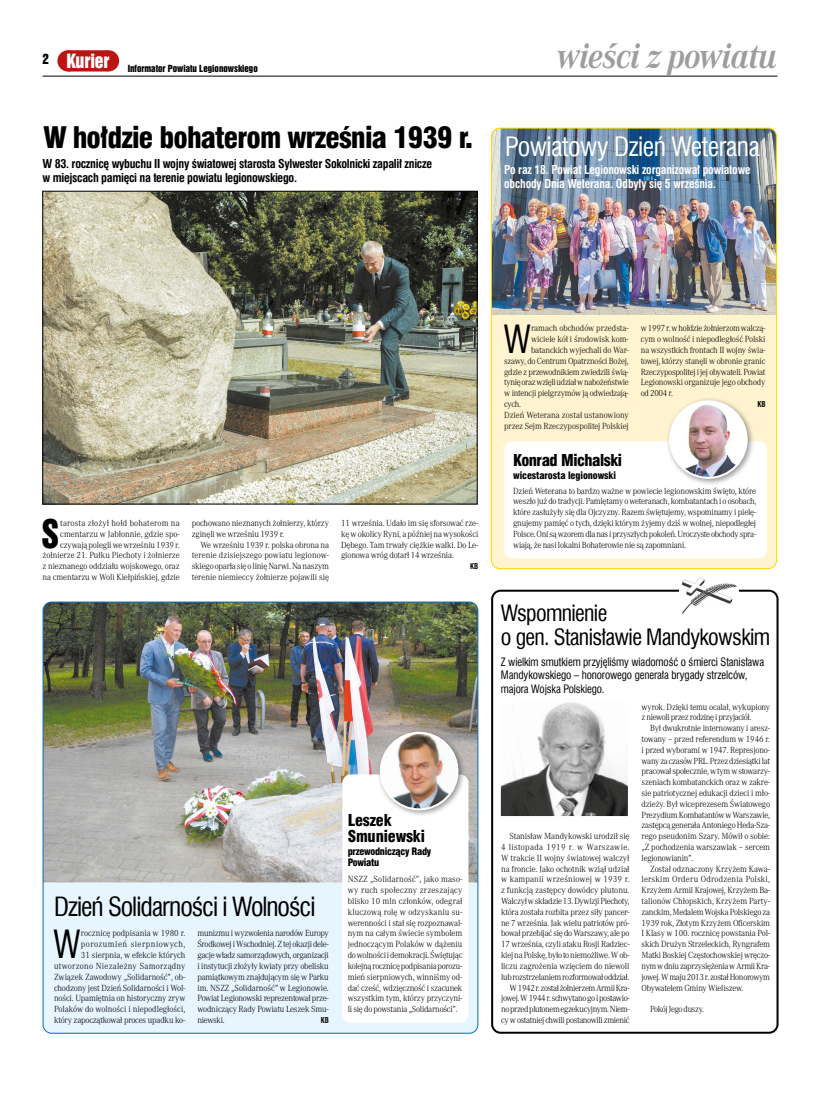
<style>
.page{position:relative;width:820px;height:1106px;background:#fff}
.page>*{position:absolute;margin:0;border:0;box-sizing:border-box;transform-origin:0 0}
.t1{font:37.9px "Swis 721 Cn EU";color:#000;scale:.9 1}
.t2{font:36.2px "Swis 921 EU";color:#000;scale:.9 1}
.t3{font:italic 700 36px "Corporate A";letter-spacing:-.02em;color:#9d9d9c;scale:.9 1}
.t4{font:29px "Swis 721 Blk Cn EU";letter-spacing:-.03em;color:#000}
.t5{font:26px "Swis 721 Cn EU";letter-spacing:-.02em;color:#fff}
.t6{font:25.8px "Swis 721 Cn EU";letter-spacing:-.04em;color:#000}
.t7{font:22px/24px "Swis 721 Cn EU";letter-spacing:-.03em;color:#000}
.t8{font:16px/16px "Swis 721 Blk Cn EU";letter-spacing:-.01em;color:#000}
.t9{font:16px "Swis 721 Blk Cn EU";letter-spacing:-.03em;color:#000}
.t10{font:700 12px/14px "Swis 721 Cn EU";letter-spacing:-.025em;color:#000}
.t11{font:700 12px/14px "Swis 721 Cn EU";letter-spacing:-.01em;color:#fff;scale:.96 1}
.t12{font:11.3px/13.6px "Swis 721 Cn EU";letter-spacing:-.01em;color:#000;scale:.96 1}
.t13{font:10px/11px "Swis 721 Blk Cn EU";letter-spacing:-.03em;color:#000}
.t14{font:10px "Swis 721 Blk Cn EU";letter-spacing:-.01em;color:#000}
.t15{font:300 9.2px/10.8px "Corporate A";letter-spacing:-.02em;color:#000;text-align:justify;scale:.96 1}
.t16{font:300 9.2px "Corporate A";color:#000;scale:.96 1}
.t17{font:300 9.2px "Corporate A";letter-spacing:-.04em;color:#000;scale:.96 1}
.t18{font:9px "Swis 921 EU";color:#000}
.t19{font:700 8px "Swis 721 Cn EU";color:#000;scale:.94 1}
</style>
<div class="page">
<hr style="left:43px;top:76px;width:734px;height:1px;background:#000">
<div style="left:59px;top:50px;width:57px;height:21px;background:#bc1413;border-radius:11px"></div>
<div style="left:57px;top:50px;width:22px;height:21px;background:#bc1413;border-radius:50%"></div>
<div style="left:98px;top:50px;width:21px;height:21px;background:#bc1413;border-radius:50%"></div>
<div style="left:43px;top:602px;width:434px;height:431px;background:#e6f5fe;border-radius:9px"></div>
<img style="left:43px;top:603px;width:434px;height:279px">
<div style="left:342px;top:774px;width:126px;height:248px;background:#fff;border-radius:9px"></div>
<div style="left:376px;top:728px;width:89px;height:89px;background:#000;opacity:.4"></div>
<img style="left:380px;top:732px;width:77px;height:77px;border-radius:38px">
<div style="left:379px;top:731px;width:79px;height:79px;border:2px solid #fff;border-radius:50%"></div>
<img style="left:44px;top:193px;width:431px;height:309px">
<div style="left:42px;top:191px;width:435px;height:313px;border:1px solid #000"></div>
<div style="left:491px;top:589px;width:287px;height:444px;border:2px solid #000;border-radius:9px"></div>
<img style="left:679px;top:578px;width:59px;height:35px">
<img style="left:500px;top:702px;width:127px;height:114px">
<div style="left:491px;top:128px;width:285px;height:440px;background:#fff4cf;border-radius:9px"></div>
<img style="left:492px;top:128px;width:284px;height:187px">
<div style="left:490px;top:128px;width:286px;height:441px;border:1px solid #ffd500;border-radius:9px"></div>
<div style="left:504px;top:441px;width:262px;height:117px;background:#fff;border-radius:9px"></div>
<div style="left:665px;top:397px;width:89px;height:89px;background:#000;opacity:.4"></div>
<img style="left:672px;top:404px;width:72px;height:74px">
<div style="left:668px;top:400px;width:79px;height:79px;border:2px solid #fff;border-radius:50%"></div>
<p class="t18" style="left:43px;top:62px;width:217px"><sup>2</sup> <sup>Kurier</sup> Informator Powiatu Legionowskiego</p>
<h3 class="t3" style="left:556px;top:35px;width:246px">wieści z powiatu</h3>
<h3 class="t4" style="left:43px;top:120px;width:431px">W hołdzie bohaterom września 1939 r.</h3>
<h3 class="t10" style="left:43px;top:157px;width:391px">W 83. rocznicę wybuchu II wojny światowej starosta Sylwester Sokolnicki zapalił znicze w miejscach pamięci na terenie powiatu legionowskiego.</h3>
<h3 class="t5" style="left:505px;top:129px;width:256px">Powiatowy Dzień Weterana</h3>
<h3 class="t11" style="left:504px;top:163px;width:258px">Po raz 18. Powiat Legionowski zorganizował powiatowe obchody Dnia Weterana. Odbyły się 5 września.</h3>
<h2 class="t2" style="left:42px;top:509px;width:20px">S</h2>
<p class="t15" style="left:43px;top:517px;width:144px;text-align:right">tarosta złożył hołd bohaterom na cmentarzu w Jabłonnie, gdzie spo&shy;czywają polegli we wrześniu 1939 r. żołnierze 21. Pułku Piechoty i żołnierze z nieznanego oddziału wojskowego, oraz na cmentarzu w Woli Kiełpińskiej, gdzie</p>
<p class="t15" style="left:192px;top:517px;width:144px">pochowano nieznanych żołnierzy, którzy zginęli we wrześniu 1939 r.</p>
<p class="t15" style="left:192px;top:539px;width:144px;text-indent:9px">We wrześniu 1939 r. polska obrona na terenie dzisiejszego powiatu legionow&shy;skiego oparła się o linię Narwi. Na naszym terenie niemieccy żołnierze pojawili się</p>
<p class="t15" style="left:341px;top:517px;width:144px">11 września. Udało im się sforsować rze&shy;kę w okolicy Ryni, a później na wysokości Dębego. Tam trwały ciężkie walki. Do Le&shy;gionowa wróg dotarł 14 września.</p>
<p class="t19" style="left:470px;top:561px;width:10px">KB</p>
<h3 class="t6" style="left:54px;top:889px;width:263px">Dzień Solidarności i Wolności</h3>
<h1 class="t1" style="left:54px;top:919px;width:31px">W</h1>
<p class="t15" style="left:54px;top:928px;width:138px;text-align:right">rocznicę podpisania w 1980 r. porozumień sierpniowych,<br>31 sierpnia, w efekcie których utworzono Niezależny Samorządny Związek Zawodowy „Solidarność”, ob&shy;chodzony jest Dzień Solidarności i Wol&shy;ności. Upamiętnia on historyczny zryw Polaków do wolności i niepodległości, który zapoczątkował proces upadku ko-</p>
<p class="t15" style="left:197px;top:928px;width:138px">munizmu i wyzwolenia narodów Europy Środkowej i Wschodniej. Z tej okazji dele&shy;gacje władz samorządowych, organizacji i instytucji złożyły kwiaty przy obelisku pamiątkowym znajdującym się w Parku im. NSZZ „Solidarność” w Legionowie.<br>Powiat Legionowski reprezentował prze&shy;wodniczący Rady Powiatu Leszek Smu&shy;niewski.</p>
<p class="t19" style="left:321px;top:1015px;width:10px">KB</p>
<h3 class="t8" style="left:347px;top:812px;width:79px">Leszek<br>Smuniewski</h3>
<p class="t13" style="left:347px;top:846px;width:85px">przewodniczący Rady<br>Powiatu</p>
<p class="t15" style="left:347px;top:874px;width:121px">NSZZ „Solidarność”, jako maso&shy;wy ruch społeczny zrzeszający blisko 10 mln członków, odegrał kluczową rolę w odzyskaniu su&shy;werenności i stał się rozpoznawal&shy;nym na całym świecie symbolem jednoczącym Polaków w dążeniu do wolności i demokracji. Świętując kolejną rocznicę podpisania porozu&shy;mień sierpniowych, winniśmy od&shy;dać cześć, wdzięczność i szacunek wszystkim tym, którzy przyczyni&shy;li się do powstania „Solidarności”.</p>
<h1 class="t1" style="left:503px;top:314px;width:31px">W</h1>
<p class="t16" style="left:531px;top:323px;width:103px">ramach obchodów przedsta-</p>
<p class="t15" style="left:531px;top:334px;width:103px">wiciele kół i środowisk kom-</p>
<p class="t15" style="left:531px;top:345px;width:103px">batanckich wyjechali do War-</p>
<p class="t15" style="left:504px;top:355px;width:131px">szawy, do Centrum Opatrzności Bożej,</p>
<p class="t15" style="left:504px;top:366px;width:131px">gdzie z przewodnikiem zwiedzili świą-</p>
<p class="t15" style="left:504px;top:377px;width:131px">tynię oraz wzięli udział w nabożeństwie</p>
<p class="t15" style="left:504px;top:388px;width:131px">w intencji pielgrzymów ją odwiedzają-</p>
<p class="t15" style="left:504px;top:399px;width:19px">cych.</p>
<p class="t16" style="left:504px;top:410px;width:131px">Dzień Weterana został ustanowiony</p>
<p class="t15" style="left:504px;top:420px;width:131px">przez Sejm Rzeczypospolitej Polskiej</p>
<p class="t15" style="left:640px;top:323px;width:131px">w 1997 r. w hołdzie żołnierzom walczą&shy;cym o wolność i niepodległość Polski na wszystkich frontach II wojny świa&shy;towej, którzy stanęli w obronie granic Rzeczypospolitej i jej obywateli. Powiat Legionowski organizuje jego obchody od 2004 r.</p>
<p class="t19" style="left:757px;top:399px;width:10px">KB</p>
<h3 class="t9" style="left:513px;top:450px;width:110px">Konrad Michalski</h3>
<p class="t14" style="left:513px;top:469px;width:104px">wicestarosta legionowski</p>
<p class="t15" style="left:513px;top:485px;width:255px">Dzień Weterana to bardzo ważne w powiecie legionowskim święto, które weszło już do tradycji. Pamiętamy o weteranach, kombatantach i o osobach, które zasłużyły się dla Ojczyzny. Razem świętujemy, wspominamy i pielę&shy;gnujemy pamięć o tych, dzięki którym żyjemy dziś w wolnej, niepodległej Polsce. Oni są wzorem dla nas i przyszłych pokoleń. Uroczyste obchody spra&shy;wiają, że nasi lokalni Bohaterowie nie są zapomniani.</p>
<h3 class="t7" style="left:500px;top:600px;width:270px">Wspomnienie<br>o gen. Stanisławie Mandykowskim</h3>
<p class="t12" style="left:500px;top:655px;width:276px">Z wielkim smutkiem przyjęliśmy wiadomość o śmierci Stanisława<br>Mandykowskiego – honorowego generała brygady strzelców, majora Wojska Polskiego.</p>
<p class="t15" style="left:501px;top:831px;width:135px;text-align:right">Stanisław Mandykowski urodził się<br>4 listopada 1919 r. w Warszawie.<br>W trakcie II wojny światowej walczył na froncie. Jako ochotnik wziął udział w kampanii wrześniowej w 1939 r. z funkcją zastępcy dowódcy plutonu.<br>Walczył w składzie 13. Dywizji Piechoty, która została rozbita przez siły pancer&shy;ne 7 września. Jak wielu patriotów pró&shy;bował przebijać się do Warszawy, ale po 17 września, czyli ataku Rosji Radziec&shy;kiej na Polskę, było to niemożliwe. W ob&shy;liczu zagrożenia wzięciem do niewoli lub rozstrzelaniem rozformował oddział.<br>W 1942 r. został żołnierzem Armii Kra&shy;jowej. W 1944 r. schwytano go i postawio&shy;no przed plutonem egzekucyjnym. Niem&shy;cy w ostatniej chwili postanowili zmienić</p>
<p class="t15" style="left:641px;top:701px;width:135px">wyrok. Dzięki temu ocalał, wykupiony z niewoli przez rodzinę i przyjaciół.</p>
<p class="t15" style="left:641px;top:723px;width:135px;text-indent:9px">Był dwukrotnie internowany i aresz&shy;towany – przed referendum w 1946 r. i przed wyborami w 1947. Represjono&shy;wany za czasów PRL. Przez dziesiątki lat pracował społecznie, w tym w stowarzy&shy;szeniach kombatanckich oraz w zakre&shy;sie patriotycznej edukacji dzieci i mło&shy;dzieży. Był wiceprezesem Światowego Prezydium Kombatantów w Warszawie, zastępcą generała Antoniego Heda-Sza&shy;rego pseudonim Szary. Mówił o sobie: „Z pochodzenia warszawiak – sercem legionowianin”.</p>
<p class="t15" style="left:641px;top:863px;width:135px;text-indent:9px">Został odznaczony Krzyżem Kawa&shy;lerskim Orderu Odrodzenia Polski, Krzyżem Armii Krajowej, Krzyżem Ba&shy;talionów Chłopskich, Krzyżem Party&shy;zanckim, Medalem Wojska Polskiego za 1939 rok, Złotym Krzyżem Oficerskim I Klasy w 100. rocznicę powstania Pol&shy;skich Drużyn Strzeleckich, Ryngrafem Matki Boskiej Częstochowskiej wręczo&shy;nym w dniu zaprzysiężenia w Armii Kra&shy;jowej. W maju 2013 r. został Honorowym Obywatelem Gminy Wieliszew.</p>
<p class="t17" style="left:649px;top:1004px;width:58px">Pokój Jego duszy.</p>
</div>
